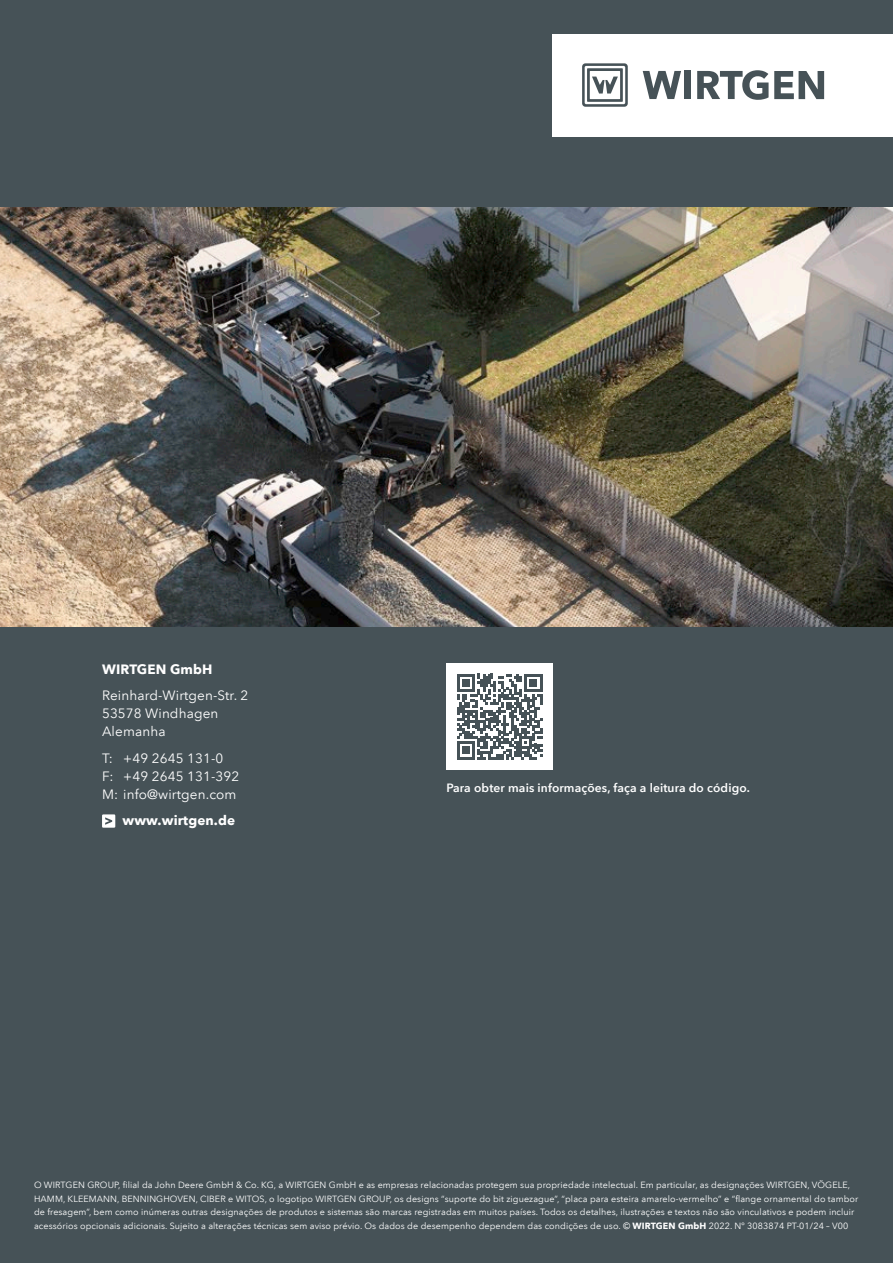
<style>
.page{position:relative;width:893px;height:1263px;background:#465257}
.page>*{position:absolute;margin:0;border:0;box-sizing:border-box;transform-origin:0 0}
.t1{font:13.5px/18px "Avenir Next LT Pro";letter-spacing:.01em;color:#fff}
.t2{font:700 13.5px "Avenir Next LT Pro";letter-spacing:.01em;color:#fff}
.t3{font:600 12px "Avenir Next LT Pro";letter-spacing:.01em;color:#fff}
.t4{font:9px/13.5px "Avenir Next LT Pro";letter-spacing:.01em;color:#fff}
.s1{font-weight:700}
</style>
<div class="page">
<img style="left:0;top:207px;width:893px;height:419px">
<div style="left:446px;top:663px;width:107px;height:107px;background:#fff"></div>
<svg style="left:457px;top:674px;width:85px;height:85px"></svg>
<div style="left:553px;top:34px;width:340px;height:102px;background:#fff"></div>
<svg style="left:643px;top:71px;width:38px;height:28px"></svg>
<div style="left:684px;top:71px;width:7px;height:28px;background:#465257"></div>
<svg style="left:697px;top:70px;width:71px;height:30px"></svg>
<svg style="left:774px;top:71px;width:50px;height:28px"></svg>
<svg style="left:582px;top:63px;width:46px;height:44px"></svg>
<svg style="left:102px;top:814px;width:13px;height:14px"></svg>
<h1 class="t2" style="left:102px;top:661px;width:112px">WIRTGEN GmbH</h1>
<h1 class="t1" style="left:102px;top:686px;width:148px">Reinhard-Wirtgen-Str. 2<br>53578 Windhagen<br>Alemanha</h1>
<h1 class="t1" style="left:102px;top:749px;width:139px">T: +49 2645 131-0<br>F: +49 2645 131-392<br>M: info@wirtgen.com</h1>
<h1 class="t2" style="left:122px;top:812px;width:114px">www.wirtgen.de</h1>
<h2 class="t3" style="left:446px;top:780px;width:305px">Para obter mais informações, faça a leitura do código.</h2>
<p class="t4" style="left:34px;top:1178px;width:826px">O WIRTGEN GROUP, filial da John Deere GmbH &amp; Co. KG, a WIRTGEN GmbH e as empresas relacionadas protegem sua propriedade intelectual. Em particular, as designações WIRTGEN, VÖGELE, HAMM, KLEEMANN, BENNINGHOVEN, CIBER e WITOS, o logotipo WIRTGEN GROUP, os designs “suporte do bit ziguezague”, “placa para esteira amarelo-vermelho” e “flange ornamental do tambor de fresagem”, bem como inúmeras outras designações de produtos e sistemas são marcas registradas em muitos países. Todos os detalhes, ilustrações e textos não são vinculativos e podem incluir acessórios opcionais adicionais. Sujeito a alterações técnicas sem aviso prévio. Os dados de desempenho dependem das condições de uso. © <span class="s1">WIRTGEN GmbH</span> 2022. Nº 3083874 PT-01/24 – V00</p>
</div>
